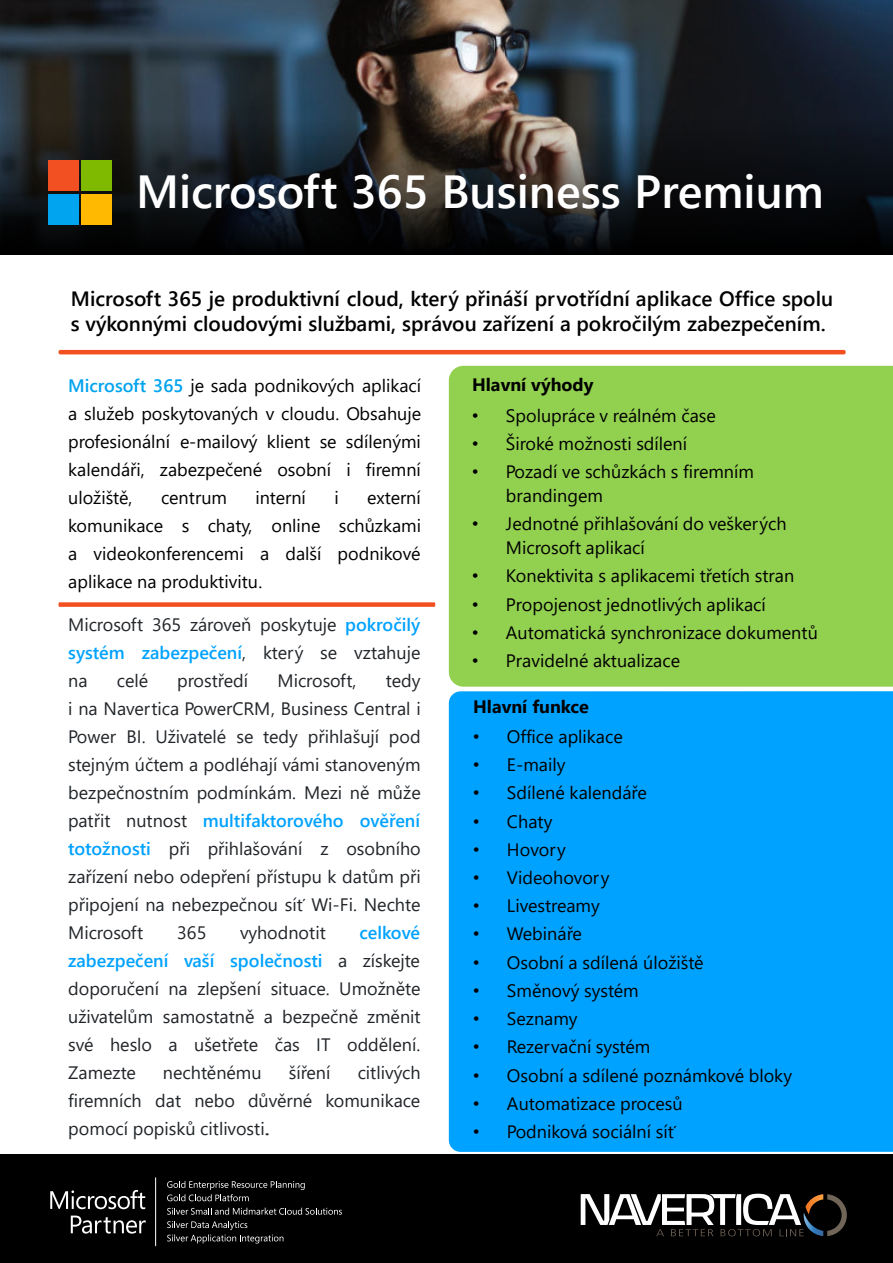
<style>
.page{position:relative;width:893px;height:1263px;background:#fff}
.page>*{position:absolute;margin:0;border:0;box-sizing:border-box;transform-origin:0 0}
.t1{font:600 46.35px "Segoe UI";color:#fff}
.t2{font:600 20.7px/24.8px "Segoe UI";color:#000}
.t3{font:18px/28px "Segoe UI";color:#000;text-align:justify}
.t4{font:18px/28px "Segoe UI";color:#212529;text-align:justify}
.t5{font:700 18px "Segoe UI";color:#000}
.s1{font-weight:600;color:#00a4ef}
.s2{font-weight:600;color:#00a2ff}
.s3{font-family:"Arial"}
</style>
<div class="page">
<img style="left:0;top:0;width:893px;height:121px">
<img style="left:0;top:121px;width:893px;height:133px">
<div style="left:48px;top:160px;width:30px;height:31px;background:#f25022"></div>
<div style="left:82px;top:160px;width:30px;height:31px;background:#7fba00"></div>
<div style="left:48px;top:194px;width:30px;height:30px;background:#00a4ef"></div>
<div style="left:82px;top:194px;width:30px;height:30px;background:#ffb900"></div>
<div style="left:449px;top:366px;width:444px;height:321px;background:#92d050"></div>
<div style="left:449px;top:691px;width:444px;height:461px;background:#00a2ff"></div>
<hr style="left:58px;top:350px;width:788px;height:4px;background:#f35021;border-radius:2px">
<svg style="left:58px;top:602px;width:377px;height:5px;background:#f36035"></svg>
<div style="left:0;top:1154px;width:893px;height:109px;background:#000"></div>
<svg style="left:581px;top:1194px;width:266px;height:42px"></svg>
<svg style="left:50px;top:1190px;width:95px;height:19px"></svg>
<svg style="left:71px;top:1215px;width:75px;height:18px"></svg>
<hr style="left:155px;top:1177px;width:1px;height:69px;background:#fff">
<svg style="left:167px;top:1181px;width:138px;height:20px"></svg>
<svg style="left:167px;top:1208px;width:175px;height:7px"></svg>
<svg style="left:167px;top:1221px;width:116px;height:22px"></svg>
<h1 class="t1" style="left:136px;top:174px;width:689px">Microsoft 365 Business Premium</h1>
<p class="t2" style="left:71px;top:288px;width:764px">Microsoft 365 je produktivní cloud, který přináší prvotřídní aplikace Office spolu s výkonnými cloudovými službami, správou zařízení a pokročilým zabezpečením.</p>
<p class="t3" style="left:68px;top:373px;width:354px"><span class="s1">Microsoft 365</span> je sada podnikových aplikací a služeb poskytovaných v cloudu. Obsahuje profesionální e-mailový klient se sdílenými kalendáři, zabezpečené osobní i firemní uložiště,</p>
<p class="t3" style="left:68px;top:486px;width:354px;text-indent:299px">externí komunikace s chaty, online schůzkami a videokonferencemi a další podnikové aplikace na produktivitu.</p>
<p class="t3" style="left:161px;top:486px;width:68px">centrum</p>
<p class="t3" style="left:255px;top:486px;width:52px">interní</p>
<p class="t3" style="left:334px;top:486px;width:6px">i</p>
<p class="t4" style="left:68px;top:612px;width:354px">Microsoft 365 zároveň poskytuje <span class="s2">pokročilý systém zabezpečení</span>, který se vztahuje na</p>
<p class="t4" style="left:117px;top:668px;width:33px">celé</p>
<p class="t4" style="left:177px;top:668px;width:72px">prostředí</p>
<p class="t4" style="left:278px;top:668px;width:80px">Microsoft,</p>
<p class="t4" style="left:68px;top:668px;width:354px;text-indent:318px">tedy i na Navertica PowerCRM, Business Central i Power BI. Uživatelé se tedy přihlašují pod stejným účtem a podléhají vámi stanoveným bezpečnostním podmínkám. Mezi ně může patřit nutnost <span class="s2">multifaktorového ověření totožnosti</span> při přihlašování z osobního zařízení nebo odepření přístupu k datům při připojení na nebezpečnou síť Wi-Fi. Nechte Microsoft</p>
<p class="t4" style="left:68px;top:920px;width:354px;text-indent:291px"><span class="s2">celkové zabezpečení vaší společnosti</span> a získejte doporučení na zlepšení situace. Umožněte uživatelům samostatně a bezpečně změnit své heslo a ušetřete čas IT oddělení.<br>Zamezte</p>
<p class="t4" style="left:177px;top:920px;width:31px">365</p>
<p class="t4" style="left:240px;top:920px;width:87px">vyhodnotit</p>
<p class="t4" style="left:163px;top:1060px;width:100px">nechtěnému</p>
<p class="t4" style="left:289px;top:1060px;width:43px">šíření</p>
<p class="t4" style="left:68px;top:1060px;width:354px;text-indent:289px">citlivých firemních dat nebo důvěrné komunikace pomocí popisků citlivosti.</p>
<p class="t5" style="left:472px;top:378px;width:123px">Hlavní výhody</p>
<p class="t3" style="left:472px;top:403px;width:245px"><span class="s3">•</span> Spolupráce v reálném čase</p>
<p class="t3" style="left:472px;top:431px;width:217px"><span class="s3">•</span> Široké možnosti sdílení</p>
<p class="t3" style="left:506px;top:462px;width:250px;line-height:23.7px;text-indent:-34px"><span class="s3">•</span> Pozadí ve schůzkách s firemním brandingem</p>
<p class="t3" style="left:506px;top:514px;width:282px;line-height:23.7px;text-indent:-34px"><span class="s3">•</span> Jednotné přihlašování do veškerých<br>Microsoft aplikací</p>
<p class="t3" style="left:472px;top:564px;width:324px"><span class="s3">•</span> Konektivita s aplikacemi třetích stran</p>
<p class="t3" style="left:472px;top:592px;width:295px"><span class="s3">•</span> Propojenost jednotlivých aplikací</p>
<p class="t3" style="left:472px;top:620px;width:347px"><span class="s3">•</span> Automatická synchronizace dokumentů</p>
<p class="t3" style="left:472px;top:648px;width:210px"><span class="s3">•</span> Pravidelné aktualizace</p>
<p class="t5" style="left:473px;top:700px;width:117px">Hlavní funkce</p>
<p class="t3" style="left:473px;top:724px;width:151px"><span class="s3">•</span> Office aplikace</p>
<p class="t3" style="left:473px;top:752px;width:94px"><span class="s3">•</span> E-maily</p>
<p class="t3" style="left:473px;top:781px;width:175px"><span class="s3">•</span> Sdílené kalendáře</p>
<p class="t3" style="left:473px;top:809px;width:81px"><span class="s3">•</span> Chaty</p>
<p class="t3" style="left:473px;top:837px;width:94px"><span class="s3">•</span> Hovory</p>
<p class="t3" style="left:473px;top:865px;width:138px"><span class="s3">•</span> Videohovory</p>
<p class="t3" style="left:473px;top:893px;width:128px"><span class="s3">•</span> Livestreamy</p>
<p class="t3" style="left:473px;top:922px;width:110px"><span class="s3">•</span> Webináře</p>
<p class="t3" style="left:473px;top:950px;width:232px"><span class="s3">•</span> Osobní a sdílená úložiště</p>
<p class="t3" style="left:473px;top:978px;width:167px"><span class="s3">•</span> Směnový systém</p>
<p class="t3" style="left:473px;top:1006px;width:106px"><span class="s3">•</span> Seznamy</p>
<p class="t3" style="left:473px;top:1035px;width:179px"><span class="s3">•</span> Rezervační systém</p>
<p class="t3" style="left:473px;top:1063px;width:320px"><span class="s3">•</span> Osobní a sdílené poznámkové bloky</p>
<p class="t3" style="left:473px;top:1091px;width:211px"><span class="s3">•</span> Automatizace procesů</p>
<p class="t3" style="left:473px;top:1119px;width:204px"><span class="s3">•</span> Podniková sociální síť</p>
</div>
